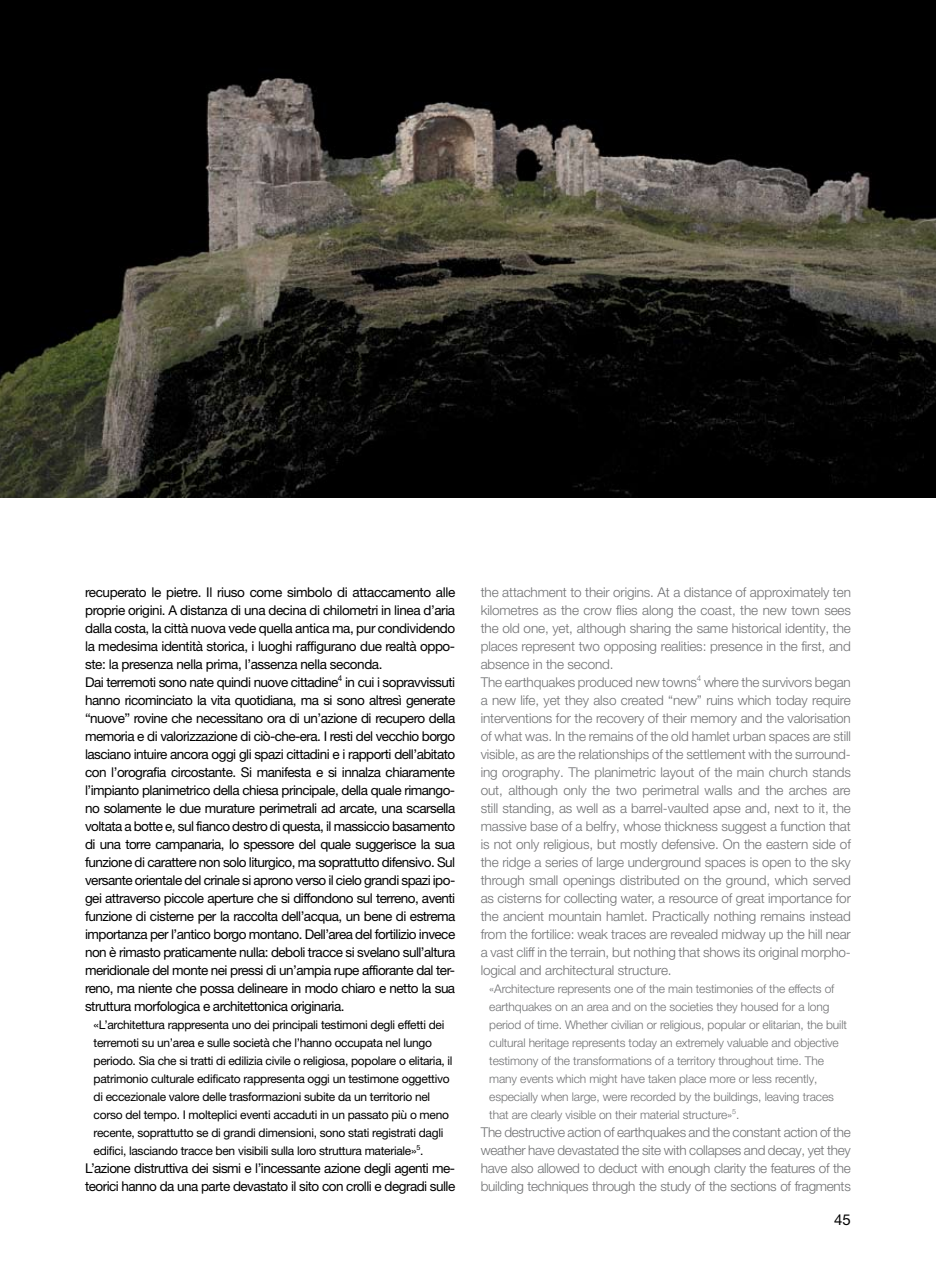
<style>
.page{position:relative;width:936px;height:1263px;background:#fff}
.page>*{position:absolute;margin:0;border:0;box-sizing:border-box;transform-origin:0 0}
.t1{font:15px "Helvetica Neue LT Pro";color:#000}
.t2{font:13.5px/18px "Helvetica Neue LT Pro";letter-spacing:-.04em;color:#000}
.t3{font:300 13.5px/18px "Helvetica Neue LT Pro";letter-spacing:-.01em;color:#707173}
.t4{font:12px/18px "Helvetica Neue LT Pro";letter-spacing:-.025em;color:#000}
.t5{font:300 12px/18px "Helvetica Neue LT Pro";letter-spacing:-.01em;color:#707173}
</style>
<div class="page">
<img style="left:0;top:0;width:935px;height:497px">
<p class="t2" style="left:85px;top:582px;width:371px">recuperato le pietre. Il riuso come simbolo di attaccamento alle proprie origini. A distanza di una decina di chilometri in linea d’aria dalla costa, la città nuova vede quella antica ma, pur condividendo la medesima identità storica, i luoghi raffigurano due realtà oppo&shy;ste: la presenza nella prima, l’assenza nella seconda.<br>Dai terremoti sono nate quindi nuove cittadine<sup>4</sup> in cui i sopravvissuti hanno ricominciato la vita quotidiana, ma si sono altresì generate “nuove” rovine che necessitano ora di un’azione di recupero della memoria e di valorizzazione di ciò-che-era. I resti del vecchio borgo lasciano intuire ancora oggi gli spazi cittadini e i rapporti dell’abitato con l’orografia circostante. Si manifesta e si innalza chiaramente l’impianto planimetrico della chiesa principale, della quale rimango&shy;no solamente le due murature perimetrali ad arcate, una scarsella voltata a botte e, sul fianco destro di questa, il massiccio basamento di una torre campanaria, lo spessore del quale suggerisce la sua funzione di carattere non solo liturgico, ma soprattutto difensivo. Sul versante orientale del crinale si aprono verso il cielo grandi spazi ipo&shy;gei attraverso piccole aperture che si diffondono sul terreno, aventi funzione di cisterne per la raccolta dell’acqua, un bene di estrema importanza per l’antico borgo montano. Dell’area del fortilizio invece non è rimasto praticamente nulla: deboli tracce si svelano sull’altura meridionale del monte nei pressi di un’ampia rupe affiorante dal ter&shy;reno, ma niente che possa delineare in modo chiaro e netto la sua struttura morfologica e architettonica originaria.</p>
<p class="t4" style="left:94px;top:1015px;width:360px">«L’architettura rappresenta uno dei principali testimoni degli effetti dei terremoti su un’area e sulle società che l’hanno occupata nel lungo periodo. Sia che si tratti di edilizia civile o religiosa, popolare o elitaria, il patrimonio culturale edificato rappresenta oggi un testimone oggettivo di eccezionale valore delle trasformazioni subite da un territorio nel corso del tempo. I molteplici eventi accaduti in un passato più o meno recente, soprattutto se di grandi dimensioni, sono stati registrati dagli edifici, lasciando tracce ben visibili sulla loro struttura materiale»<sup>5</sup>.</p>
<p class="t2" style="left:85px;top:1158px;width:371px">L’azione distruttiva dei sismi e l’incessante azione degli agenti me&shy;teorici hanno da una parte devastato il sito con crolli e degradi sulle</p>
<p class="t3" style="left:480px;top:582px;width:371px">the attachment to their origins. At a distance of approximately ten kilometres as the crow flies along the coast, the new town sees the old one, yet, although sharing the same historical identity, the places represent two opposing realities: presence in the first, and absence in the second.<br>The earthquakes produced new towns<sup>4</sup> where the survivors began a new life, yet they also created “new” ruins which today require interventions for the recovery of their memory and the valorisation of what was. In the remains of the old hamlet urban spaces are still visible, as are the relationships of the settlement with the surround&shy;ing orography. The planimetric layout of the main church stands out, although only the two perimetral walls and the arches are still standing, as well as a barrel-vaulted apse and, next to it, the massive base of a belfry, whose thickness suggest a function that is not only religious, but mostly defensive. On the eastern side of the ridge a series of large underground spaces is open to the sky through small openings distributed on the ground, which served as cisterns for collecting water, a resource of great importance for the ancient mountain hamlet. Practically nothing remains instead from the fortilice: weak traces are revealed midway up the hill near a vast cliff in the terrain, but nothing that shows its original morpho&shy;logical and architectural structure.</p>
<p class="t5" style="left:489px;top:979px;width:359px">«Architecture represents one of the main testimonies of the effects of earthquakes on an area and on the societies they housed for a long period of time. Whether civilian or religious, popular or elitarian, the built cultural heritage represents today an extremely valuable and objective testimony of the transformations of a territory throughout time. The many events which might have taken place more or less recently, especially when large, were recorded by the buildings, leaving traces that are clearly visible on their material structure»<sup>5</sup>.</p>
<p class="t3" style="left:480px;top:1122px;width:371px;text-align:justify">The destructive action of earthquakes and the constant action of the weather have devastated the site with collapses and decay, yet they have also allowed to deduct with enough clarity the features of the building techniques through the study of the sections of fragments</p>
<p class="t1" style="left:834px;top:1210px;width:18px">45</p>
</div>
